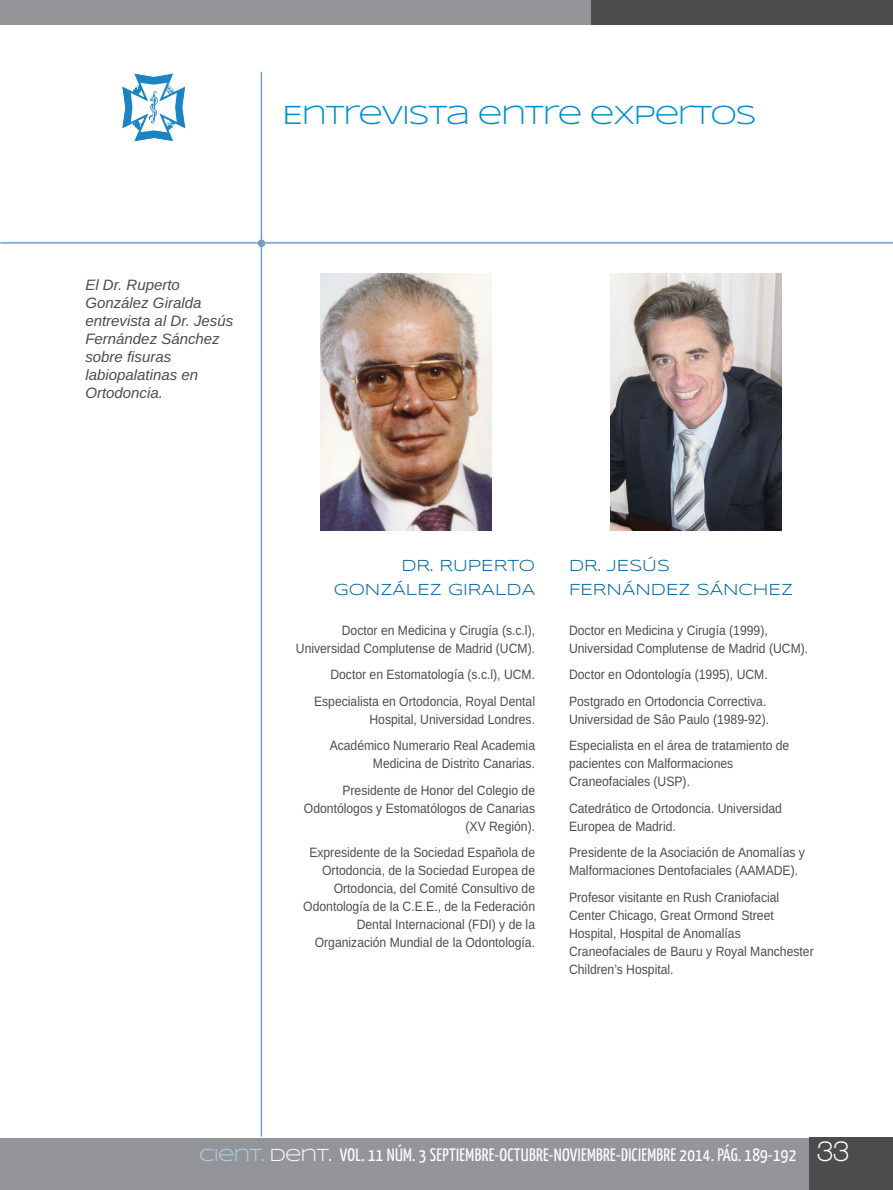
<style>
.page{position:relative;width:893px;height:1190px;background:#fff}
.page>*{position:absolute;margin:0;border:0;box-sizing:border-box;transform-origin:0 0}
.t1{font:27px "Syncopate";letter-spacing:-.05em;color:#008dce}
.t2{font:18px "Yanone Kaffeesatz";letter-spacing:.015em;color:#fff}
.t3{font:16.5px/24px "Syncopate";color:#00649e;text-align:right}
.t4{font:italic 15px/18px "Arimo";color:#4b4c4d}
.t5{font:13.5px/18px "Arimo";color:#4b4c4d;scale:.9 1}
.s1{font-family:"Syncopate";color:#add2ed}
.s2{font-family:"Syncopate"}
.s3{font-family:"Walkway";font-weight:700;font-size:30px}
</style>
<div class="page">
<div style="left:0;top:0;width:599px;height:24px;background:#939598"></div>
<div style="left:591px;top:0;width:301px;height:24px;background:#4b4c4d"></div>
<div style="left:0;top:1137px;width:892px;height:52px;background:#939598"></div>
<div style="left:808px;top:1137px;width:84px;height:52px;background:#4b4c4d"></div>
<img style="left:610px;top:274px;width:171px;height:256px">
<img style="left:320px;top:274px;width:171px;height:256px">
<div style="left:258px;top:239px;width:7px;height:8px;background:#739dc6;border-radius:50%"></div>
<hr style="left:260px;top:72px;width:2px;height:1064px;background:#739dc6">
<hr style="left:0;top:242px;width:892px;height:1px;background:#739dc6">
<svg style="left:122px;top:73px;width:63px;height:68px"></svg>
<h1 class="t1" style="left:282px;top:99px;width:475px">ENTREVISTA ENTRE EXPERTOS</h1>
<p class="t4" style="left:85px;top:275px;width:149px">El dr. ruperto gonzález giralda entrevista al dr. Jesús fernández sánchez sobre fisuras labiopalatinas en ortodoncia.</p>
<p class="t3" style="left:333px;top:553px;width:203px">DR. RUPERTO<br>GONZÁLEZ GIRALDA</p>
<p class="t5" style="left:296px;top:620px;width:267px;text-align:right">Doctor en Medicina y Cirugía (s.c.l), universidad Complutense de Madrid (uCM).</p>
<p class="t5" style="left:314px;top:661px;width:247px;line-height:26.5px;text-align:right">Doctor en Estomatología (s.c.l), uCM.<br>Especialista en Ortodoncia, Royal Dental</p>
<p class="t5" style="left:329px;top:705px;width:230px;line-height:26.5px;text-align:right">hospital, universidad Londres.<br>Académico Numerario Real Academia</p>
<p class="t5" style="left:342px;top:750px;width:215px;line-height:26.5px;text-align:right">Medicina de Distrito Canarias.<br>Presidente de honor del Colegio de</p>
<p class="t5" style="left:304px;top:798px;width:258px;text-align:right">Odontólogos y Estomatólogos de Canarias (XV Región).</p>
<p class="t5" style="left:303px;top:843px;width:259px;text-align:right">Expresidente de la Sociedad Española de Ortodoncia, de la Sociedad Europea de Ortodoncia, del Comité Consultivo de Odontología de la C.E.E., de la Federación Dental Internacional (FDI) y de la Organización Mundial de la Odontología.</p>
<p class="t3" style="left:569px;top:553px;width:225px;text-align:left">DR. JESÚS<br>FERNÁNDEZ SÁNCHEZ</p>
<p class="t5" style="left:569px;top:620px;width:267px">Doctor en Medicina y Cirugía (1999), universidad Complutense de Madrid (uCM).</p>
<p class="t5" style="left:569px;top:661px;width:222px;line-height:26.5px">Doctor en Odontología (1995), uCM.<br>Postgrado en Ortodoncia Correctiva.</p>
<p class="t5" style="left:569px;top:705px;width:246px;line-height:26.5px">universidad de Sâo Paulo (1989-92).<br>Especialista en el área de tratamiento de</p>
<p class="t5" style="left:569px;top:754px;width:184px">pacientes con Malformaciones<br>Craneofaciales (uSP).</p>
<p class="t5" style="left:569px;top:798px;width:238px">Catedrático de Ortodoncia. universidad<br>Europea de Madrid.</p>
<p class="t5" style="left:569px;top:843px;width:263px">Presidente de la Asociación de Anomalías y<br>Malformaciones Dentofaciales (AAMADE).</p>
<p class="t5" style="left:569px;top:887px;width:273px">Profesor visitante en Rush Craniofacial Center Chicago, Great Ormond Street hospital, hospital de Anomalías Craneofaciales de Bauru y Royal Manchester Children’s hospital.</p>
<h2 class="t2" style="left:199px;top:1143px;width:651px"><span class="s1">CIENT.</span> <span class="s2">DENT.</span> VOL. 11 NÚM. 3 SEPTIEMBRE-OCTUBRE-NOVIEMBRE-DICIEMBRE 2014. PÁG. 189-192 <span class="s3">33</span></h2>
</div>
